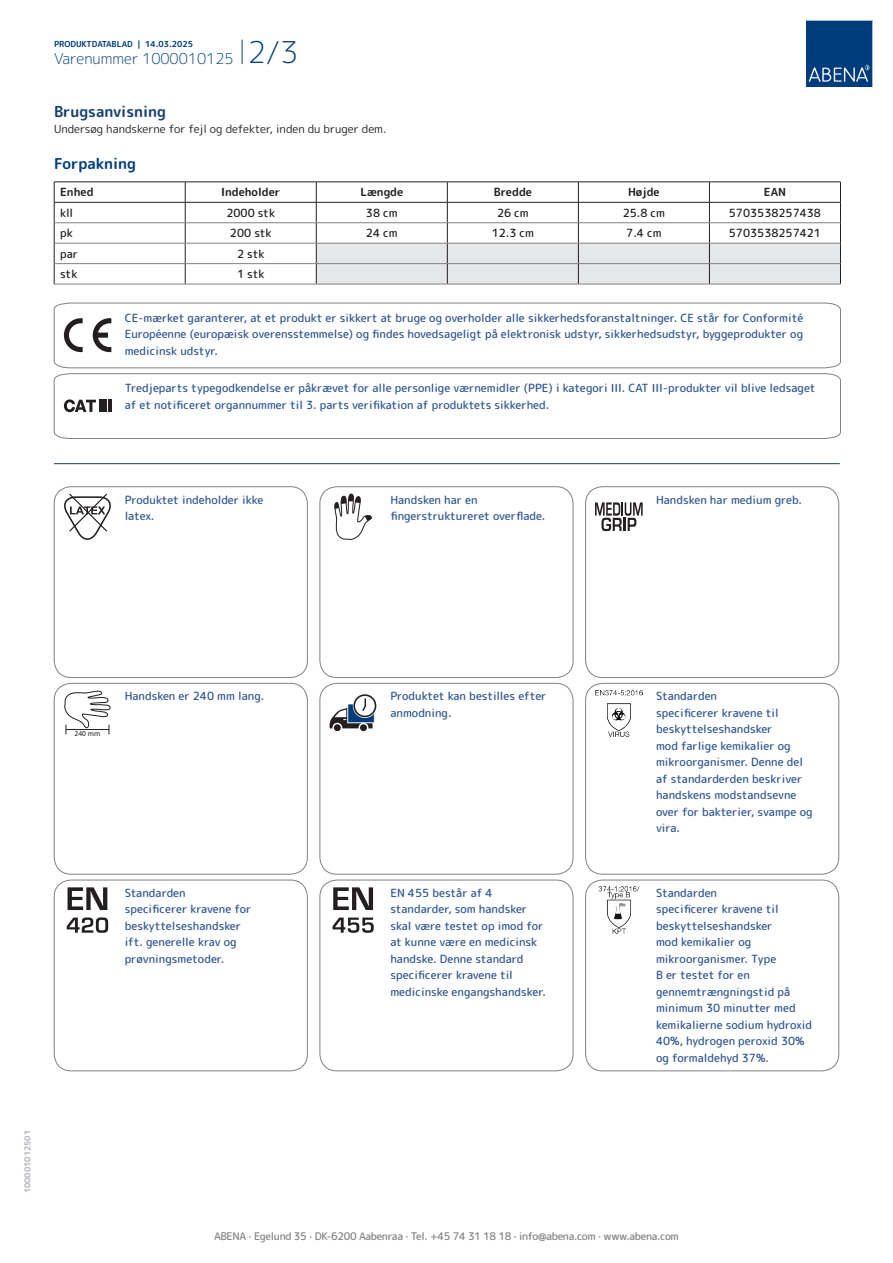
<style>
.page{position:relative;width:893px;height:1263px;background:#fff}
.page>*{position:absolute;margin:0;border:0;box-sizing:border-box;transform-origin:0 0}
.t1{font:300 15px "Rounded Mplus 1 c";color:#013d7d}
.t2{font:700 15px "Rounded Mplus 1 c";color:#153f74}
.t3{font:700 15px "Rounded Mplus 1 c";color:#013d7d}
.t4{font:500 11.25px/16.5px "Rounded Mplus 1 c";color:#305691}
.t5{font:500 11.25px "Rounded Mplus 1 c";color:#231f20}
.t6{font:11.25px "Rounded Mplus 1 c";color:#231f20}
.t7{font:700 11.25px "Rounded Mplus 1 c";color:#231f20}
.t8{font:500 10.5px "Rounded Mplus 1 c";letter-spacing:-.03em;color:#808285}
.t9{font:700 8.25px "Rounded Mplus 1 c";color:#013d7d}
.t10{font:700 8.25px "Rounded Mplus 1 c";color:#b2b3b7}
.t11{font:7.5px "Myriad Pro";color:#231f20}
.s1{font-size:30px}
</style>
<div class="page">
<svg style="left:242px;top:40px;width:1px;height:24px"></svg>
<svg style="left:806px;top:20px;width:67px;height:67px;background:#144b86"></svg>
<hr style="left:54px;top:182px;width:131px;height:1px;background:#231f20">
<hr style="left:185px;top:182px;width:131px;height:1px;background:#231f20">
<hr style="left:54px;top:202px;width:131px;height:1px;background:#231f20">
<hr style="left:185px;top:202px;width:131px;height:1px;background:#231f20">
<svg style="left:54px;top:182px;width:1px;height:102px"></svg>
<svg style="left:185px;top:182px;width:1px;height:102px"></svg>
<svg style="left:316px;top:182px;width:525px;height:102px"></svg>
<hr style="left:54px;top:222px;width:131px;height:1px;background:#808285">
<hr style="left:185px;top:222px;width:131px;height:1px;background:#808285">
<hr style="left:316px;top:222px;width:131px;height:1px;background:#808285">
<hr style="left:447px;top:222px;width:131px;height:1px;background:#808285">
<hr style="left:578px;top:222px;width:131px;height:1px;background:#808285">
<hr style="left:709px;top:222px;width:131px;height:1px;background:#808285">
<hr style="left:54px;top:243px;width:131px;height:1px;background:#808285">
<hr style="left:185px;top:243px;width:131px;height:1px;background:#808285">
<hr style="left:316px;top:243px;width:131px;height:1px;background:#808285">
<hr style="left:447px;top:243px;width:131px;height:1px;background:#808285">
<hr style="left:578px;top:243px;width:131px;height:1px;background:#808285">
<hr style="left:709px;top:243px;width:131px;height:1px;background:#808285">
<hr style="left:54px;top:263px;width:131px;height:1px;background:#808285">
<hr style="left:185px;top:263px;width:131px;height:1px;background:#808285">
<hr style="left:316px;top:263px;width:131px;height:1px;background:#808285">
<hr style="left:447px;top:263px;width:131px;height:1px;background:#808285">
<hr style="left:578px;top:263px;width:131px;height:1px;background:#808285">
<hr style="left:709px;top:263px;width:131px;height:1px;background:#808285">
<hr style="left:54px;top:284px;width:131px;height:1px;background:#808285">
<hr style="left:185px;top:284px;width:131px;height:1px;background:#808285">
<hr style="left:316px;top:284px;width:131px;height:1px;background:#808285">
<hr style="left:447px;top:284px;width:131px;height:1px;background:#808285">
<hr style="left:578px;top:284px;width:131px;height:1px;background:#808285">
<hr style="left:709px;top:284px;width:132px;height:1px;background:#808285">
<svg style="left:54px;top:303px;width:787px;height:65px"></svg>
<svg style="left:54px;top:373px;width:787px;height:66px"></svg>
<hr style="left:54px;top:463px;width:785px;height:1px;background:#153f74">
<svg style="left:64px;top:494px;width:47px;height:46px"></svg>
<div style="left:54px;top:486px;width:254px;height:192px;border:1px solid #808285;border-radius:17px"></div>
<svg style="left:334px;top:494px;width:38px;height:46px"></svg>
<div style="left:320px;top:486px;width:253px;height:192px;border:1px solid #808285;border-radius:17px"></div>
<svg style="left:595px;top:502px;width:48px;height:29px"></svg>
<div style="left:585px;top:486px;width:254px;height:192px;border:1px solid #808285;border-radius:17px"></div>
<svg style="left:64px;top:691px;width:47px;height:43px"></svg>
<hr style="left:66px;top:729px;width:43px;height:1px;background:#231f20">
<div style="left:54px;top:683px;width:254px;height:191px;border:1px solid #808285;border-radius:17px"></div>
<div style="left:347px;top:704px;width:28px;height:19px;border:1px solid #fff"></div>
<svg style="left:353px;top:693px;width:24px;height:25px"></svg>
<svg style="left:333px;top:723px;width:9px;height:9px"></svg>
<div style="left:332px;top:723px;width:10px;height:10px;border:1px solid #fff;border-radius:50%"></div>
<div style="left:359px;top:723px;width:9px;height:9px;background:#231f20;border-radius:50%"></div>
<div style="left:359px;top:723px;width:9px;height:10px;border:1px solid #fff;border-radius:50%"></div>
<div style="left:353px;top:694px;width:23px;height:23px;border:2px solid #231f20;border-radius:50%"></div>
<svg style="left:329px;top:697px;width:44px;height:31px"></svg>
<div style="left:320px;top:683px;width:253px;height:191px;border:1px solid #808285;border-radius:17px"></div>
<img style="left:595px;top:690px;width:47px;height:47px">
<div style="left:585px;top:683px;width:254px;height:191px;border:1px solid #808285;border-radius:17px"></div>
<svg style="left:68px;top:887px;width:39px;height:23px"></svg>
<svg style="left:67px;top:917px;width:41px;height:16px"></svg>
<div style="left:54px;top:880px;width:254px;height:191px;border:1px solid #808285;border-radius:17px"></div>
<svg style="left:333px;top:887px;width:40px;height:23px"></svg>
<svg style="left:333px;top:917px;width:41px;height:16px"></svg>
<div style="left:320px;top:880px;width:253px;height:191px;border:1px solid #808285;border-radius:17px"></div>
<img style="left:598px;top:887px;width:41px;height:46px">
<div style="left:585px;top:880px;width:254px;height:191px;border:1px solid #808285;border-radius:17px"></div>
<p class="t9" style="left:54px;top:38px;width:141px">PRODUKTDATABLAD | 14.03.2025</p>
<h1 class="t1" style="left:54px;top:48px;width:246px">Varenummer 1000010125 <span class="s1">2/3</span></h1>
<h1 class="t2" style="left:54px;top:101px;width:113px">Brugsanvisning</h1>
<p class="t6" style="left:54px;top:121px;width:334px">Undersøg handskerne for fejl og defekter, inden du bruger dem.</p>
<h1 class="t3" style="left:54px;top:153px;width:84px">Forpakning</h1>
<p class="t7" style="left:60px;top:184px;width:35px">Enhed</p>
<p class="t7" style="left:221px;top:184px;width:61px">Indeholder</p>
<p class="t7" style="left:360px;top:184px;width:44px">Længde</p>
<p class="t7" style="left:494px;top:184px;width:40px">Bredde</p>
<p class="t7" style="left:628px;top:184px;width:33px">Højde</p>
<p class="t7" style="left:764px;top:184px;width:24px">EAN</p>
<p class="t5" style="left:60px;top:205px;width:15px">kll</p>
<p class="t5" style="left:226px;top:205px;width:50px">2000 stk</p>
<p class="t5" style="left:366px;top:205px;width:33px">38 cm</p>
<p class="t5" style="left:497px;top:205px;width:33px">26 cm</p>
<p class="t5" style="left:623px;top:205px;width:44px">25.8 cm</p>
<p class="t5" style="left:729px;top:205px;width:94px">5703538257438</p>
<p class="t5" style="left:60px;top:225px;width:14px">pk</p>
<p class="t5" style="left:230px;top:225px;width:43px">200 stk</p>
<p class="t5" style="left:366px;top:225px;width:33px">24 cm</p>
<p class="t5" style="left:492px;top:225px;width:44px">12.3 cm</p>
<p class="t5" style="left:626px;top:225px;width:37px">7.4 cm</p>
<p class="t5" style="left:729px;top:225px;width:94px">5703538257421</p>
<p class="t5" style="left:60px;top:246px;width:19px">par</p>
<p class="t5" style="left:237px;top:246px;width:29px">2 stk</p>
<p class="t5" style="left:60px;top:266px;width:19px">stk</p>
<p class="t5" style="left:237px;top:266px;width:29px">1 stk</p>
<p class="t4" style="left:125px;top:309px;width:680px;text-align:justify">CE-mærket garanterer, at et produkt er sikkert at bruge og overholder alle sikkerhedsforanstaltninger. CE står for Conformité Européenne (europæisk overensstemmelse) og findes hovedsageligt på elektronisk udstyr, sikkerhedsudstyr, byggeprodukter og medicinsk udstyr.</p>
<p class="t4" style="left:125px;top:380px;width:692px">Tredjeparts typegodkendelse er påkrævet for alle personlige værnemidler (PPE) i kategori III. CAT III-produkter vil blive ledsaget af et notificeret organnummer til 3. parts verifikation af produktets sikkerhed.</p>
<p class="t4" style="left:125px;top:491px;width:140px">Produktet indeholder ikke latex.</p>
<p class="t4" style="left:390px;top:491px;width:157px">Handsken har en fingerstruktureret overflade.</p>
<p class="t4" style="left:656px;top:491px;width:148px">Handsken har medium greb.</p>
<p class="t10" style="left:22px;top:1193px;width:65px;rotate:-90deg">100001012501</p>
<p class="t11" style="left:75px;top:729px;width:27px">240 mm</p>
<p class="t4" style="left:125px;top:688px;width:141px">Handsken er 240 mm lang.</p>
<p class="t4" style="left:390px;top:688px;width:158px">Produktet kan bestilles efter anmodning.</p>
<p class="t4" style="left:656px;top:688px;width:158px">Standarden<br>specificerer kravene til beskyttelseshandsker<br>mod farlige kemikalier og mikroorganismer. Denne del af standarderden beskriver handskens modstandsevne over for bakterier, svampe og vira.</p>
<p class="t4" style="left:125px;top:884px;width:128px">Standarden<br>specificerer kravene for beskyttelseshandsker ift. generelle krav og prøvningsmetoder.</p>
<p class="t4" style="left:390px;top:884px;width:157px">EN 455 består af 4 standarder, som handsker skal være testet op imod for at kunne være en medicinsk handske. Denne standard specificerer kravene til medicinske engangshandsker.</p>
<p class="t4" style="left:656px;top:884px;width:158px">Standarden<br>specificerer kravene til beskyttelseshandsker<br>mod kemikalier og mikroorganismer. Type<br>B er testet for en gennemtrængningstid på minimum 30 minutter med kemikalierne sodium hydroxid<br>40%, hydrogen peroxid 30% og formaldehyd 37%.</p>
<p class="t8" style="left:214px;top:1229px;width:466px">ABENA · Egelund 35 · DK-6200 Aabenraa · Tel. +45 74 31 18 18 · info@abena.com · www.abena.com</p>
</div>
